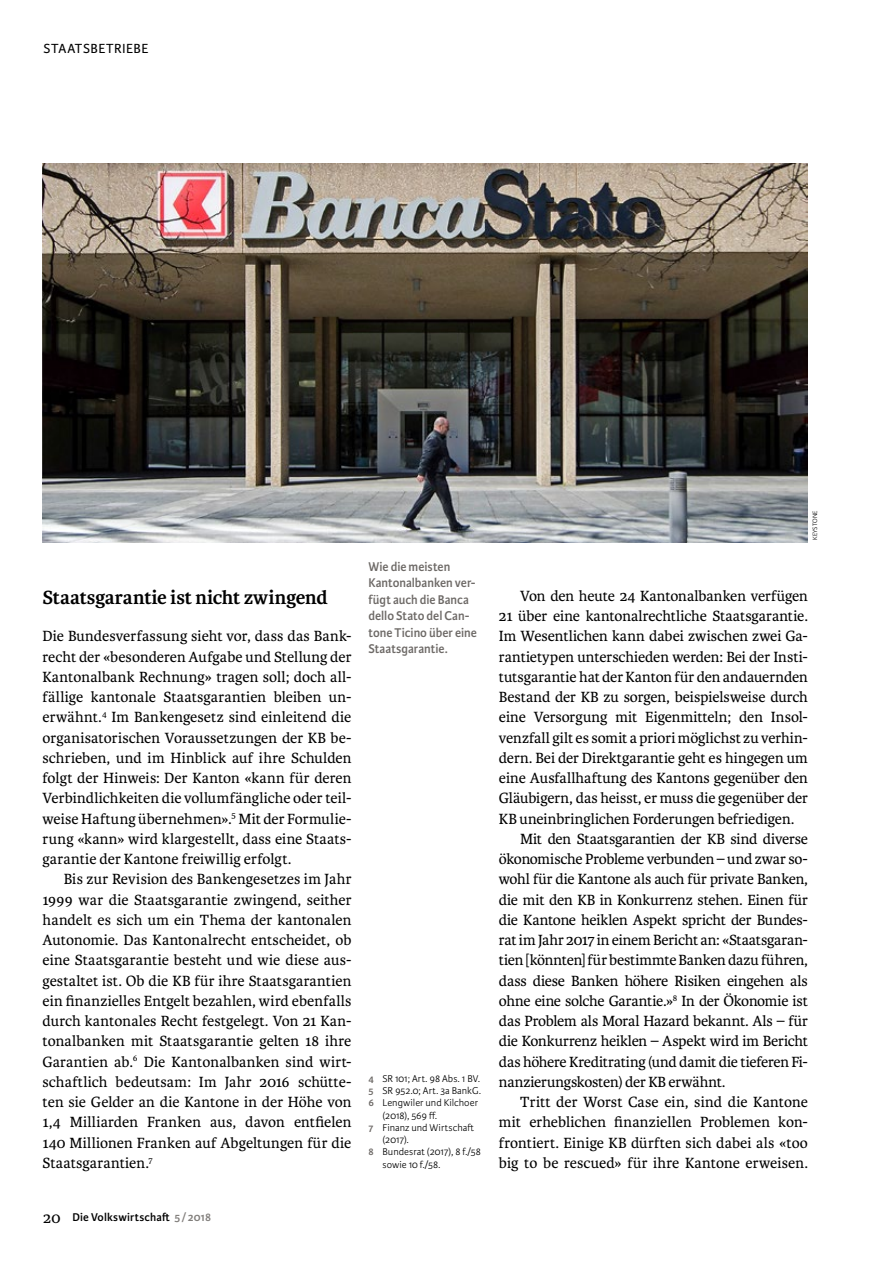
<style>
.page{position:relative;width:893px;height:1263px;background:#fff}
.page>*{position:absolute;margin:0;border:0;box-sizing:border-box;transform-origin:0 0}
.t1{font:700 20.25px "Karmina";letter-spacing:-.005em;color:#000}
.t2{font:15.75px/20.2px "Karmina";letter-spacing:-.005em;color:#000;text-align:justify}
.t3{font:14.1px "Karmina Sans";letter-spacing:.04em;color:#000}
.t4{font:600 13.5px/16.5px "Karmina Sans";color:#6d6966;scale:.95 1}
.t5{font:600 12px "Karmina Sans";letter-spacing:.01em;color:#000}
.t6{font:300 10.5px "Karmina Sans";letter-spacing:.005em;color:#000}
.t7{font:300 6.75px "Karmina Sans";letter-spacing:.01em;color:#000}
.s1{font-family:"Karmina";font-weight:400;font-size:16.5px}
.s2{color:#817e7b}
.s3{font-weight:600;color:#6d6966}
</style>
<div class="page">
<img style="left:43px;top:164px;width:765px;height:378px">
<p class="t3" style="left:43px;top:41px;width:106px">STAATSBETRIEBE</p>
<p class="t1" style="left:43px;top:586px;width:287px">Staatsgarantie ist nicht zwingend</p>
<p class="t2" style="left:43px;top:626px;width:311px">Die Bundesverfassung sieht vor, dass das Bank&shy;recht der «besonderen Aufgabe und Stellung der Kantonalbank Rechnung» tragen soll; doch all&shy;fällige kantonale Staatsgarantien bleiben un&shy;erwähnt.<sup>4</sup> Im Bankengesetz sind einleitend die organisatorischen Voraussetzungen der KB be&shy;schrieben, und im Hinblick auf ihre Schulden folgt der Hinweis: Der Kanton «kann für deren Verbindlichkeiten die vollumfängliche oder teil&shy;weise Haftung übernehmen».<sup>5</sup> Mit der Formulie&shy;rung «kann» wird klargestellt, dass eine Staats&shy;garantie der Kantone freiwillig erfolgt.</p>
<p class="t2" style="left:43px;top:869px;width:311px;text-indent:21px">Bis zur Revision des Bankengesetzes im Jahr 1999 war die Staatsgarantie zwingend, seither handelt es sich um ein Thema der kantonalen Autonomie. Das Kantonalrecht entscheidet, ob eine Staatsgarantie besteht und wie diese aus&shy;gestaltet ist. Ob die KB für ihre Staatsgarantien ein finanzielles Entgelt bezahlen, wird ebenfalls durch kantonales Recht festgelegt. Von 21 Kan&shy;tonalbanken mit Staatsgarantie gelten 18 ihre Garantien ab.<sup>6</sup> Die Kantonalbanken sind wirt&shy;schaftlich bedeutsam: Im Jahr 2016 schütte&shy;ten sie Gelder an die Kantone in der Höhe von 1,4 Milliarden Franken aus, davon entfielen 140 Millionen Franken auf Abgeltungen für die Staatsgarantien.<sup>7</sup></p>
<p class="t5" style="left:43px;top:1210px;width:169px"><span class="s1">20</span> Die Volkswirtschaft <span class="s2">5 /2018</span></p>
<p class="t4" style="left:369px;top:558px;width:116px">Wie die meisten<br>Kantonalbanken ver&shy;fügt auch die Banca dello Stato del Can&shy;tone Ticino über eine<br>Staatsgarantie.</p>
<p class="t6" style="left:369px;top:1072px;width:113px"><span class="s3">4</span> SR 101; Art. 98 Abs. 1 BV.</p>
<p class="t6" style="left:369px;top:1085px;width:114px"><span class="s3">5</span> SR 952.0; Art. 3a BankG.</p>
<p class="t6" style="left:369px;top:1097px;width:111px"><span class="s3">6</span> Lengwiler und Kilchoer</p>
<p class="t6" style="left:383px;top:1109px;width:56px">(2018), 569 ff.</p>
<p class="t6" style="left:369px;top:1122px;width:107px"><span class="s3">7</span> Finanz und Wirtschaft</p>
<p class="t6" style="left:383px;top:1134px;width:28px">(2017).</p>
<p class="t6" style="left:369px;top:1146px;width:114px"><span class="s3">8</span> Bundesrat (2017), 8 f./58</p>
<p class="t6" style="left:383px;top:1158px;width:60px">sowie 10 f./58.</p>
<p class="t7" style="left:811px;top:540px;width:31px;rotate:-90deg">KEYSTONE</p>
<p class="t2" style="left:520px;top:586px;width:289px">Von den heute 24 Kantonalbanken verfügen</p>
<p class="t2" style="left:499px;top:606px;width:310px">21 über eine kantonalrechtliche Staatsgarantie.</p>
<p class="t2" style="left:499px;top:626px;width:310px">Im Wesentlichen kann dabei zwischen zwei Ga-</p>
<p class="t2" style="left:499px;top:647px;width:310px">rantietypen unterschieden werden: Bei der Insti-</p>
<p class="t2" style="left:499px;top:667px;width:310px">tutsgarantie hat der Kanton für den andauernden</p>
<p class="t2" style="left:499px;top:687px;width:310px">Bestand der KB zu sorgen, beispielsweise durch</p>
<p class="t2" style="left:499px;top:707px;width:310px">eine Versorgung mit Eigenmitteln; den Insol-</p>
<p class="t2" style="left:499px;top:728px;width:310px">venzfall gilt es somit a priori möglichst zu verhin-</p>
<p class="t2" style="left:499px;top:748px;width:310px">dern. Bei der Direktgarantie geht es hingegen um</p>
<p class="t2" style="left:499px;top:768px;width:310px">eine Ausfallhaftung des Kantons gegenüber den</p>
<p class="t2" style="left:499px;top:788px;width:311px">Gläubigern, das heisst, er muss die gegenüber der</p>
<p class="t2" style="left:499px;top:809px;width:297px">KB uneinbringlichen Forderungen befriedigen.</p>
<p class="t2" style="left:520px;top:829px;width:289px">Mit den Staatsgarantien der KB sind diverse</p>
<p class="t2" style="left:499px;top:849px;width:310px">ökonomische Probleme verbunden – und zwar so-</p>
<p class="t2" style="left:499px;top:869px;width:310px">wohl für die Kantone als auch für private Banken,</p>
<p class="t2" style="left:499px;top:890px;width:310px">die mit den KB in Konkurrenz stehen. Einen für</p>
<p class="t2" style="left:499px;top:910px;width:309px">die Kantone heiklen Aspekt spricht der Bundes-</p>
<p class="t2" style="left:499px;top:930px;width:310px">rat im Jahr 2017 in einem Bericht an: «Staatsgaran-</p>
<p class="t2" style="left:499px;top:950px;width:311px">tien [könnten] für bestimmte Banken dazu führen,</p>
<p class="t2" style="left:499px;top:971px;width:311px">dass diese Banken höhere Risiken eingehen als</p>
<p class="t2" style="left:499px;top:991px;width:310px">ohne eine solche Garantie.»<sup>8</sup> In der Ökonomie ist</p>
<p class="t2" style="left:499px;top:1011px;width:310px">das Problem als Moral Hazard bekannt. Als – für</p>
<p class="t2" style="left:499px;top:1031px;width:310px">die Konkurrenz heiklen – Aspekt wird im Bericht</p>
<p class="t2" style="left:499px;top:1052px;width:310px">das höhere Kreditrating (und damit die tieferen Fi-</p>
<p class="t2" style="left:499px;top:1072px;width:228px">nanzierungskosten) der KB erwähnt.</p>
<p class="t2" style="left:520px;top:1092px;width:289px">Tritt der Worst Case ein, sind die Kantone</p>
<p class="t2" style="left:499px;top:1112px;width:310px">mit erheblichen finanziellen Problemen kon-</p>
<p class="t2" style="left:499px;top:1133px;width:310px">frontiert. Einige KB dürften sich dabei als «too</p>
<p class="t2" style="left:499px;top:1153px;width:311px">big to be rescued» für ihre Kantone erweisen.</p>
</div>
